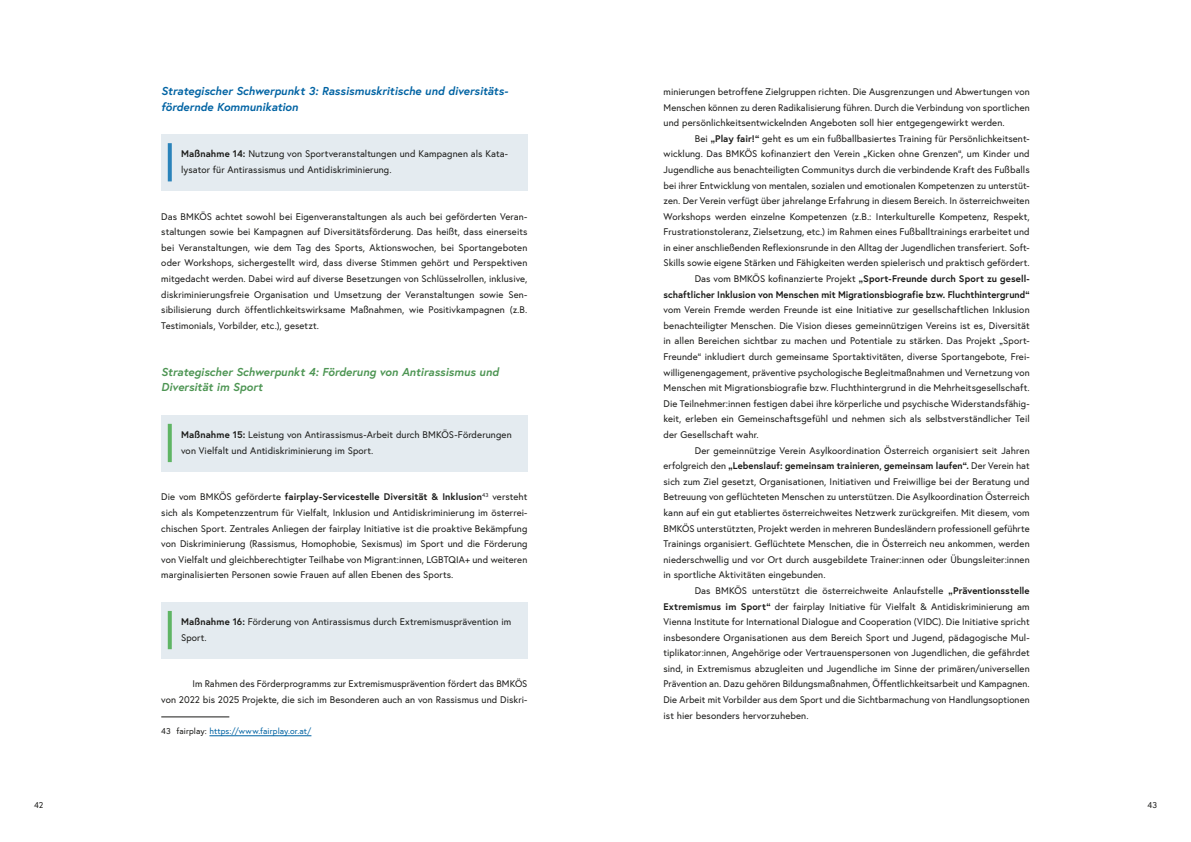
<style>
.page{position:relative;width:1191px;height:842px;background:#fff}
.page>*{position:absolute;margin:0;border:0;box-sizing:border-box;transform-origin:0 0}
.h3_ohne_Nummerierung_kursiv{font:italic 700 11.5px/15.6px "Europa Austria";color:#0063a3}
.h3_ohne_Nummerierung_kursiv-2{font:italic 700 11.5px/15.6px "Europa Austria";color:#4d9553}
.p_Erstzeileneinzug{font:9.6px/15.6px "Europa Austria";letter-spacing:.01em;color:#1a1a18;text-align:justify}
.p_Abstand_danach{font:9.6px/15.6px "Europa Austria";letter-spacing:.01em;color:#1a1a18;text-align:justify}
.Infobox_p_Infobox_Schwerpunkt-4{font:9.6px/15.6px "Europa Austria";letter-spacing:.01em;color:#1a1a18}
.Infobox_p_Infobox_Schwerpunkt-3{font:9.6px/15.6px "Europa Austria";letter-spacing:.01em;color:#1a1a18}
.p_Fußnote{font:8.5px "Europa Austria";letter-spacing:.01em;color:#0063a3}
.t1{font:8.5px "Europa Austria";color:#1a1a18}
.s1{font-weight:700}
.s2{color:#1a1a18}
</style>
<div class="page">
<div style="left:161px;top:134px;width:366px;height:57px;background:#e4ebf0"></div>
<svg style="left:168px;top:143px;width:4px;height:38px"></svg>
<div style="left:161px;top:415px;width:366px;height:56px;background:#e4ebf0"></div>
<svg style="left:168px;top:424px;width:4px;height:38px"></svg>
<div style="left:161px;top:602px;width:366px;height:56px;background:#e4ebf0"></div>
<svg style="left:168px;top:611px;width:4px;height:38px"></svg>
<hr style="left:161px;top:717px;width:68px;height:1px;background:#1a1a18">
<hr style="left:209px;top:736px;width:102px;height:1px;background:#0063a3">
<h3 class="h3_ohne_Nummerierung_kursiv" style="left:161px;top:83px;width:348px">Strategischer Schwerpunkt 3: Rassismuskritische und diversitäts&shy;fördernde Kommunikation</h3>
<p class="Infobox_p_Infobox_Schwerpunkt-3" style="left:181px;top:146px;width:328px"><span class="s1">Maßnahme 14:</span> Nutzung von Sportveranstaltungen und Kampagnen als Kata&shy;lysator für Antirassismus und Antidiskriminierung.</p>
<p class="p_Erstzeileneinzug" style="left:161px;top:208px;width:368px">Das BMKÖS achtet sowohl bei Eigenveranstaltungen als auch bei geförderten Veran&shy;staltungen sowie bei Kampagnen auf Diversitätsförderung. Das heißt, dass einerseits bei Veranstaltungen, wie dem Tag des Sports, Aktionswochen, bei Sportangeboten oder Workshops, sichergestellt wird, dass diverse Stimmen gehört und Perspektiven mitgedacht werden. Dabei wird auf diverse Besetzungen von Schlüsselrollen, inklusive, diskriminierungsfreie Organisation und Umsetzung der Veranstaltungen sowie Sen&shy;sibilisierung durch öffentlichkeitswirksame Maßnahmen, wie Positivkampagnen (z.B.<br>Testimonials, Vorbilder, etc.), gesetzt.</p>
<h3 class="h3_ohne_Nummerierung_kursiv-2" style="left:161px;top:363px;width:339px">Strategischer Schwerpunkt 4: Förderung von Antirassismus und<br>Diversität im Sport</h3>
<p class="Infobox_p_Infobox_Schwerpunkt-4" style="left:181px;top:427px;width:332px"><span class="s1">Maßnahme 15:</span> Leistung von Antirassismus-Arbeit durch BMKÖS-Förderungen von Vielfalt und Antidiskriminierung im Sport.</p>
<p class="p_Abstand_danach" style="left:161px;top:489px;width:368px">Die vom BMKÖS geförderte <span class="s1">fairplay-Servicestelle Diversität &amp; Inklusion</span><sup>43</sup> versteht sich als Kompetenzzentrum für Vielfalt, Inklusion und Antidiskriminierung im österrei&shy;chischen Sport. Zentrales Anliegen der fairplay Initiative ist die proaktive Bekämpfung von Diskriminierung (Rassismus, Homophobie, Sexismus) im Sport und die Förderung von Vielfalt und gleichberechtigter Teilhabe von Migrant:innen, LGBTQIA+ und weiteren marginalisierten Personen sowie Frauen auf allen Ebenen des Sports.</p>
<p class="Infobox_p_Infobox_Schwerpunkt-4" style="left:181px;top:614px;width:331px"><span class="s1">Maßnahme 16:</span> Förderung von Antirassismus durch Extremismusprävention im<br>Sport.</p>
<p class="p_Erstzeileneinzug" style="left:161px;top:676px;width:368px;text-align:right">Im Rahmen des Förderprogramms zur Extremismusprävention fördert das BMKÖS<br>von 2022 bis 2025 Projekte, die sich im Besonderen auch an von Rassismus und Diskri-</p>
<p class="p_Fußnote" style="left:161px;top:726px;width:152px"><span class="s2">43 fairplay:</span> https://www.fairplay.or.at/</p>
<p class="p_Erstzeileneinzug" style="left:663px;top:84px;width:368px">minierungen betroffene Zielgruppen richten. Die Ausgrenzungen und Abwertungen von Menschen können zu deren Radikalisierung führen. Durch die Verbindung von sportlichen und persönlichkeitsentwickelnden Angeboten soll hier entgegengewirkt werden.</p>
<p class="p_Erstzeileneinzug" style="left:663px;top:130px;width:368px;text-indent:31px">Bei <span class="s1">„Play fair!“</span> geht es um ein fußballbasiertes Training für Persönlichkeitsent&shy;wicklung. Das BMKÖS kofinanziert den Verein „Kicken ohne Grenzen“, um Kinder und Jugendliche aus benachteiligten Communitys durch die verbindende Kraft des Fußballs bei ihrer Entwicklung von mentalen, sozialen und emotionalen Kompetenzen zu unterstüt&shy;zen. Der Verein verfügt über jahrelange Erfahrung in diesem Bereich. In österreichweiten Workshops werden einzelne Kompetenzen (z.B.: Interkulturelle Kompetenz, Respekt, Frustrationstoleranz, Zielsetzung, etc.) im Rahmen eines Fußballtrainings erarbeitet und in einer anschließenden Reflexionsrunde in den Alltag der Jugendlichen transferiert. Soft-Skills sowie eigene Stärken und Fähigkeiten werden spielerisch und praktisch gefördert.</p>
<p class="p_Erstzeileneinzug" style="left:663px;top:271px;width:368px;text-indent:31px">Das vom BMKÖS kofinanzierte Projekt <span class="s1">„Sport-Freunde durch Sport zu gesell&shy;schaftlicher Inklusion von Menschen mit Migrationsbiografie bzw. Fluchthintergrund“ </span>vom Verein Fremde werden Freunde ist eine Initiative zur gesellschaftlichen Inklusion benachteiligter Menschen. Die Vision dieses gemeinnützigen Vereins ist es, Diversität in allen Bereichen sichtbar zu machen und Potentiale zu stärken. Das Projekt „Sport-Freunde“ inkludiert durch gemeinsame Sportaktivitäten, diverse Sportangebote, Frei&shy;willigenengagement, präventive psychologische Begleitmaßnahmen und Vernetzung von Menschen mit Migrationsbiografie bzw. Fluchthintergrund in die Mehrheitsgesellschaft.<br>Die Teilnehmer:innen festigen dabei ihre körperliche und psychische Widerstandsfähig&shy;keit, erleben ein Gemeinschaftsgefühl und nehmen sich als selbstverständlicher Teil der Gesellschaft wahr.</p>
<p class="p_Erstzeileneinzug" style="left:663px;top:442px;width:368px;text-indent:31px">Der gemeinnützige Verein Asylkoordination Österreich organisiert seit Jahren erfolgreich den <span class="s1">„Lebenslauf: gemeinsam trainieren, gemeinsam laufen“.</span> Der Verein hat sich zum Ziel gesetzt, Organisationen, Initiativen und Freiwillige bei der Beratung und Betreuung von geflüchteten Menschen zu unterstützen. Die Asylkoordination Österreich kann auf ein gut etabliertes österreichweites Netzwerk zurückgreifen. Mit diesem, vom BMKÖS unterstützten, Projekt werden in mehreren Bundesländern professionell geführte Trainings organisiert. Geflüchtete Menschen, die in Österreich neu ankommen, werden niederschwellig und vor Ort durch ausgebildete Trainer:innen oder Übungsleiter:innen in sportliche Aktivitäten eingebunden.</p>
<p class="p_Erstzeileneinzug" style="left:663px;top:583px;width:368px;text-indent:31px">Das BMKÖS unterstützt die österreichweite Anlaufstelle <span class="s1">„Präventionsstelle Extremismus im Sport“</span> der fairplay Initiative für Vielfalt &amp; Antidiskriminierung am Vienna Institute for International Dialogue and Cooperation (VIDC). Die Initiative spricht insbesondere Organisationen aus dem Bereich Sport und Jugend, pädagogische Mul&shy;tiplikator:innen, Angehörige oder Vertrauenspersonen von Jugendlichen, die gefährdet sind, in Extremismus abzugleiten und Jugendliche im Sinne der primären/universellen Prävention an. Dazu gehören Bildungsmaßnahmen, Öffentlichkeitsarbeit und Kampagnen.<br>Die Arbeit mit Vorbilder aus dem Sport und die Sichtbarmachung von Handlungsoptionen ist hier besonders hervorzuheben.</p>
<p class="t1" style="left:34px;top:800px;width:11px">42</p>
<p class="t1" style="left:1147px;top:800px;width:11px">43</p>
</div>
